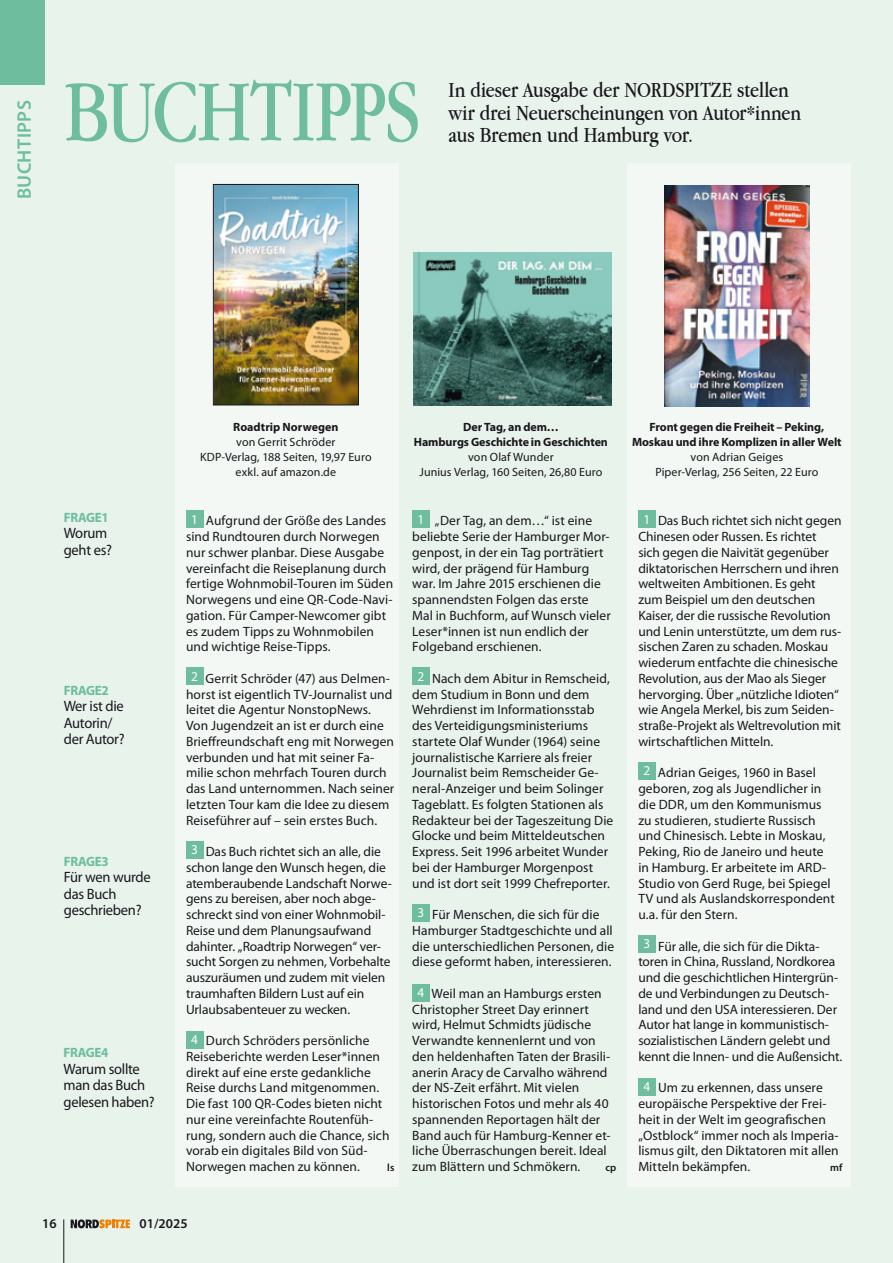
<style>
.page{position:relative;width:893px;height:1263px;background:#e8f3ec}
.page>*{position:absolute;margin:0;border:0;box-sizing:border-box;transform-origin:0 0}
.t1{font:90.75px "Apple Garamond";letter-spacing:-.025em;color:#6ebd9f}
.t2{font:22.5px/22.5px "Apple Garamond";letter-spacing:-.005em;color:#1a171c}
.t3{font:600 19.5px "Myriad Pro";letter-spacing:.02em;color:#6ebd9f}
.t4{font:15px/16.5px "Myriad Pro";letter-spacing:-.02em;color:#1a171c}
.t5{font:13.5px/15.8px "Myriad Pro";color:#1a171c}
.t6{font:700 13.5px "Myriad Pro";letter-spacing:-.02em;color:#6ebd9f}
.t7{font:13.5px "Myriad Pro";color:#fff}
.t8{font:600 13.5px "Myriad Pro";color:#1a171c}
.t9{font:12px/15px "Myriad Pro";letter-spacing:.01em;color:#1a171c;text-align:center}
.t10{font:700 12px/15px "Myriad Pro";letter-spacing:-.005em;color:#1a171c;text-align:center}
.t11{font:600 10.5px "Myriad Pro";color:#1a171c}
.s1{font-weight:700}
</style>
<div class="page">
<div style="left:0;top:0;width:45px;height:84px;background:#6ebd9f"></div>
<div style="left:176px;top:163px;width:223px;height:1023px;background:#f3f8f5"></div>
<div style="left:628px;top:163px;width:223px;height:1023px;background:#f3f8f5"></div>
<div style="left:412px;top:510px;width:17px;height:17px;background:#6ebd9f"></div>
<div style="left:412px;top:668px;width:17px;height:17px;background:#6ebd9f"></div>
<div style="left:412px;top:904px;width:17px;height:17px;background:#6ebd9f"></div>
<div style="left:412px;top:984px;width:17px;height:17px;background:#6ebd9f"></div>
<img style="left:413px;top:252px;width:199px;height:153px">
<img style="left:664px;top:185px;width:145px;height:221px">
<div style="left:638px;top:510px;width:17px;height:17px;background:#6ebd9f"></div>
<div style="left:638px;top:762px;width:17px;height:17px;background:#6ebd9f"></div>
<div style="left:638px;top:936px;width:17px;height:17px;background:#6ebd9f"></div>
<div style="left:638px;top:1078px;width:17px;height:17px;background:#6ebd9f"></div>
<img style="left:215px;top:186px;width:142px;height:217px">
<div style="left:213px;top:184px;width:146px;height:221px;border:1px solid #1a171c"></div>
<div style="left:186px;top:510px;width:17px;height:17px;background:#6ebd9f"></div>
<div style="left:186px;top:668px;width:17px;height:17px;background:#6ebd9f"></div>
<div style="left:186px;top:841px;width:17px;height:17px;background:#6ebd9f"></div>
<div style="left:186px;top:1031px;width:17px;height:17px;background:#6ebd9f"></div>
<svg style="left:71px;top:1219px;width:59px;height:9px"></svg>
<hr style="left:64px;top:1219px;width:1px;height:44px;background:#1a171c">
<p class="t3" style="left:12px;top:199px;width:101px;rotate:-90deg">BUCHTIPPS</p>
<p class="t1" style="left:64px;top:57px;width:359px">BUCHTIPPS</p>
<p class="t2" style="left:449px;top:79px;width:354px">In dieser Ausgabe der NORDSPITZE stellen wir drei Neuerscheinungen von Autor*innen aus Bremen und Hamburg vor.</p>
<p class="t6" style="left:64px;top:508px;width:46px">FRAGE1</p>
<p class="t4" style="left:64px;top:525px;width:50px">Worum geht es?</p>
<p class="t6" style="left:64px;top:681px;width:46px">FRAGE2</p>
<p class="t4" style="left:64px;top:698px;width:62px">Wer ist die<br>Autorin/ der Autor?</p>
<p class="t6" style="left:64px;top:852px;width:46px">FRAGE3</p>
<p class="t4" style="left:64px;top:869px;width:88px">Für wen wurde das Buch geschrieben?</p>
<p class="t6" style="left:64px;top:1044px;width:46px">FRAGE4</p>
<p class="t4" style="left:64px;top:1060px;width:93px">Warum sollte man das Buch gelesen haben?</p>
<p class="t10" style="left:233px;top:419px;width:107px">Roadtrip Norwegen</p>
<p class="t9" style="left:236px;top:434px;width:101px">von Gerrit Schröder</p>
<p class="t9" style="left:200px;top:449px;width:173px">KDP-Verlag, 188 Seiten, 19,97 Euro exkl. auf amazon.de</p>
<p class="t7" style="left:191px;top:511px;width:8px">1</p>
<p class="t5" style="left:186px;top:513px;width:209px;text-indent:20px">Aufgrund der Größe des Landes sind Rundtouren durch Norwegen nur schwer planbar. Diese Ausgabe vereinfacht die Reiseplanung durch fertige Wohnmobil-Touren im Süden<br>Norwegens und eine QR-Code-Navi&shy;gation. Für Camper-Newcomer gibt es zudem Tipps zu Wohnmobilen und wichtige Reise-Tipps.</p>
<p class="t7" style="left:191px;top:668px;width:8px">2</p>
<p class="t5" style="left:186px;top:670px;width:210px;text-indent:20px">Gerrit Schröder (47) aus Delmen&shy;horst ist eigentlich TV-Journalist und leitet die Agentur NonstopNews.<br>Von Jugendzeit an ist er durch eine Brieffreundschaft eng mit Norwegen verbunden und hat mit seiner Fa&shy;milie schon mehrfach Touren durch das Land unternommen. Nach seiner letzten Tour kam die Idee zu diesem Reiseführer auf – sein erstes Buch.</p>
<p class="t7" style="left:191px;top:841px;width:8px">3</p>
<p class="t5" style="left:186px;top:843px;width:207px;text-indent:20px">Das Buch richtet sich an alle, die schon lange den Wunsch hegen, die atemberaubende Landschaft Norwe&shy;gens zu bereisen, aber noch abge&shy;schreckt sind von einer Wohnmobil-Reise und dem Planungsaufwand dahinter. „Roadtrip Norwegen“ ver&shy;sucht Sorgen zu nehmen, Vorbehalte auszuräumen und zudem mit vielen traumhaften Bildern Lust auf ein Urlaubsabenteuer zu wecken.</p>
<p class="t7" style="left:191px;top:1031px;width:8px">4</p>
<p class="t5" style="left:186px;top:1032px;width:205px;text-indent:20px">Durch Schröders persönliche<br>Reiseberichte werden Leser*innen direkt auf eine erste gedankliche<br>Reise durchs Land mitgenommen.<br>Die fast 100 QR-Codes bieten nicht nur eine vereinfachte Routenfüh&shy;rung, sondern auch die Chance, sich vorab ein digitales Bild von Süd-<br>Norwegen machen zu können.</p>
<p class="t11" style="left:387px;top:1161px;width:9px">ls</p>
<p class="t9" style="left:414px;top:419px;width:196px"><span class="s1">Der Tag, an dem…<br>Hamburgs Geschichte in Geschichten </span>von Olaf Wunder<br>Junius Verlag, 160 Seiten, 26,80 Euro</p>
<p class="t10" style="left:632px;top:419px;width:211px">Front gegen die Freiheit – Peking,<br>Moskau und ihre Komplizen in aller Welt</p>
<p class="t9" style="left:691px;top:449px;width:94px">von Adrian Geiges</p>
<p class="t9" style="left:655px;top:464px;width:165px">Piper-Verlag, 256 Seiten, 22 Euro</p>
<p class="t7" style="left:417px;top:511px;width:8px">1</p>
<p class="t5" style="left:412px;top:513px;width:200px;text-indent:23px">„Der Tag, an dem…“ ist eine beliebte Serie der Hamburger Mor&shy;genpost, in der ein Tag porträtiert wird, der prägend für Hamburg war. Im Jahre 2015 erschienen die spannendsten Folgen das erste<br>Mal in Buchform, auf Wunsch vieler<br>Leser*innen ist nun endlich der<br>Folgeband erschienen.</p>
<p class="t7" style="left:417px;top:668px;width:8px">2</p>
<p class="t5" style="left:412px;top:670px;width:203px;text-indent:20px">Nach dem Abitur in Remscheid, dem Studium in Bonn und dem Wehrdienst im Informationsstab des Verteidigungsministeriums startete Olaf Wunder (1964) seine journalistische Karriere als freier Journalist beim Remscheider Ge&shy;neral-Anzeiger und beim Solinger Tageblatt. Es folgten Stationen als Redakteur bei der Tageszeitung Die Glocke und beim Mitteldeutschen Express. Seit 1996 arbeitet Wunder bei der Hamburger Morgenpost und ist dort seit 1999 Chefreporter.</p>
<p class="t7" style="left:417px;top:904px;width:8px">3</p>
<p class="t5" style="left:412px;top:906px;width:203px;text-align:center">Für Menschen, die sich für die Hamburger Stadtgeschichte und all die unterschiedlichen Personen, die diese geformt haben, interessieren.</p>
<p class="t7" style="left:417px;top:984px;width:8px">4</p>
<p class="t5" style="left:412px;top:985px;width:200px;text-indent:19px">Weil man an Hamburgs ersten<br>Christopher Street Day erinnert wird, Helmut Schmidts jüdische<br>Verwandte kennenlernt und von den heldenhaften Taten der Brasili&shy;anerin Aracy de Carvalho während der NS-Zeit erfährt. Mit vielen historischen Fotos und mehr als 40 spannenden Reportagen hält der<br>Band auch für Hamburg-Kenner et&shy;liche Überraschungen bereit. Ideal zum Blättern und Schmökern.</p>
<p class="t11" style="left:605px;top:1161px;width:12px">cp</p>
<p class="t7" style="left:643px;top:511px;width:8px">1</p>
<p class="t5" style="left:638px;top:513px;width:205px;text-indent:20px">Das Buch richtet sich nicht gegen Chinesen oder Russen. Es richtet sich gegen die Naivität gegenüber diktatorischen Herrschern und ihren weltweiten Ambitionen. Es geht zum Beispiel um den deutschen Kaiser, der die russische Revolution und Lenin unterstützte, um dem rus&shy;sischen Zaren zu schaden. Moskau wiederum entfachte die chinesische Revolution, aus der Mao als Sieger hervorging. Über „nützliche Idioten“ wie Angela Merkel, bis zum Seiden&shy;straße-Projekt als Weltrevolution mit wirtschaftlichen Mitteln.</p>
<p class="t7" style="left:643px;top:762px;width:8px">2</p>
<p class="t5" style="left:638px;top:765px;width:198px;text-indent:20px">Adrian Geiges, 1960 in Basel geboren, zog als Jugendlicher in die DDR, um den Kommunismus zu studieren, studierte Russisch und Chinesisch. Lebte in Moskau,<br>Peking, Rio de Janeiro und heute in Hamburg. Er arbeitete im ARD-<br>Studio von Gerd Ruge, bei Spiegel<br>TV und als Auslandskorrespondent u.a. für den Stern.</p>
<p class="t7" style="left:643px;top:935px;width:8px">3</p>
<p class="t5" style="left:638px;top:938px;width:205px;text-indent:20px">Für alle, die sich für die Dikta&shy;toren in China, Russland, Nordkorea und die geschichtlichen Hintergrün&shy;de und Verbindungen zu Deutsch&shy;land und den USA interessieren. Der Autor hat lange in kommunistisch&shy;sozialistischen Ländern gelebt und kennt die Innen- und die Außensicht.</p>
<p class="t7" style="left:643px;top:1078px;width:8px">4</p>
<p class="t5" style="left:638px;top:1080px;width:202px;text-indent:20px">Um zu erkennen, dass unsere europäische Perspektive der Frei&shy;heit in der Welt im geografischen „Ostblock“ immer noch als Imperia&shy;lismus gilt, den Diktatoren mit allen<br>Mitteln bekämpfen.</p>
<p class="t11" style="left:830px;top:1161px;width:14px">mf</p>
<p class="t8" style="left:42px;top:1215px;width:16px">16</p>
<p class="t8" style="left:140px;top:1215px;width:49px">01/2025</p>
</div>
